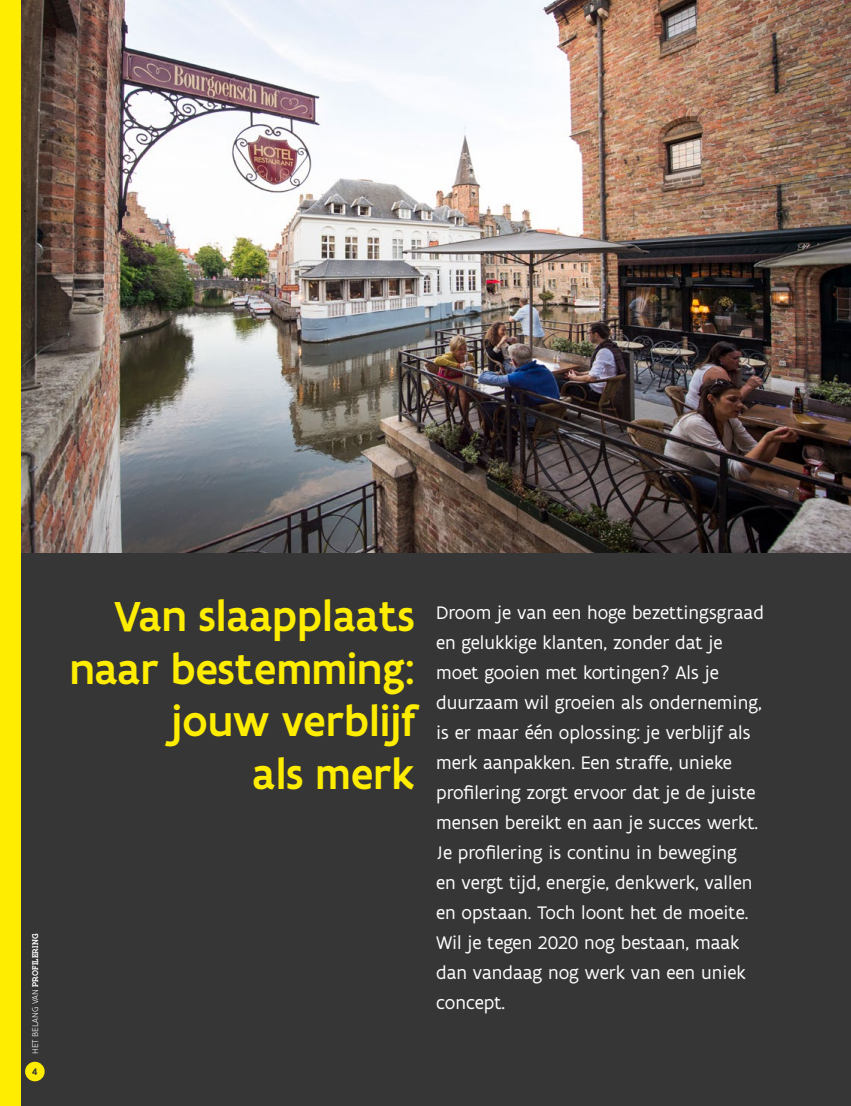
<style>
.page{position:relative;width:851px;height:1106px;background:#fff}
.page>*{position:absolute;margin:0;border:0;box-sizing:border-box;transform-origin:0 0}
._02_titel{font:500 45px/52.5px "Flanders Art Sans";color:#ffed00;text-align:right}
._03_inleiding{font:19.5px/30px "Flanders Art Sans";color:#fff}
.t1{font:500 10.35px "Flanders Art Serif";color:#373636}
.t2{font:300 9px "Flanders Art Sans";letter-spacing:.005em;color:#fff}
.s1{font-family:"Flanders Art Serif";font-weight:500}
</style>
<div class="page">
<div style="left:0;top:0;width:850px;height:1106px;background:#373636"></div>
<img style="left:20px;top:0;width:830px;height:553px">
<div style="left:0;top:0;width:20px;height:1106px;background:#ffed00"></div>
<div style="left:25px;top:1061px;width:20px;height:20px;background:#ffed00;border-radius:50%"></div>
<p class="t2" style="left:30px;top:1054px;width:122px;rotate:-90deg">HET BELANG VAN <span class="s1">PROFILERING</span></p>
<p class="t1" style="left:32px;top:1064px;width:7px">4</p>
<h1 class="_02_titel" style="left:70px;top:591px;width:346px">Van slaapplaats naar bestemming: jouw verblijf<br>als merk</h1>
<p class="_03_inleiding" style="left:436px;top:597px;width:329px">Droom je van een hoge bezettingsgraad en gelukkige klanten, zonder dat je moet gooien met kortingen? Als je duurzaam wil groeien als onderneming, is er maar één oplossing: je verblijf als merk aanpakken. Een straffe, unieke profilering zorgt ervoor dat je de juiste mensen bereikt en aan je succes werkt.<br>Je profilering is continu in beweging<br>en vergt tijd, energie, denkwerk, vallen en opstaan. Toch loont het de moeite.<br>Wil je tegen 2020 nog bestaan, maak dan vandaag nog werk van een uniek concept.</p>
</div>
